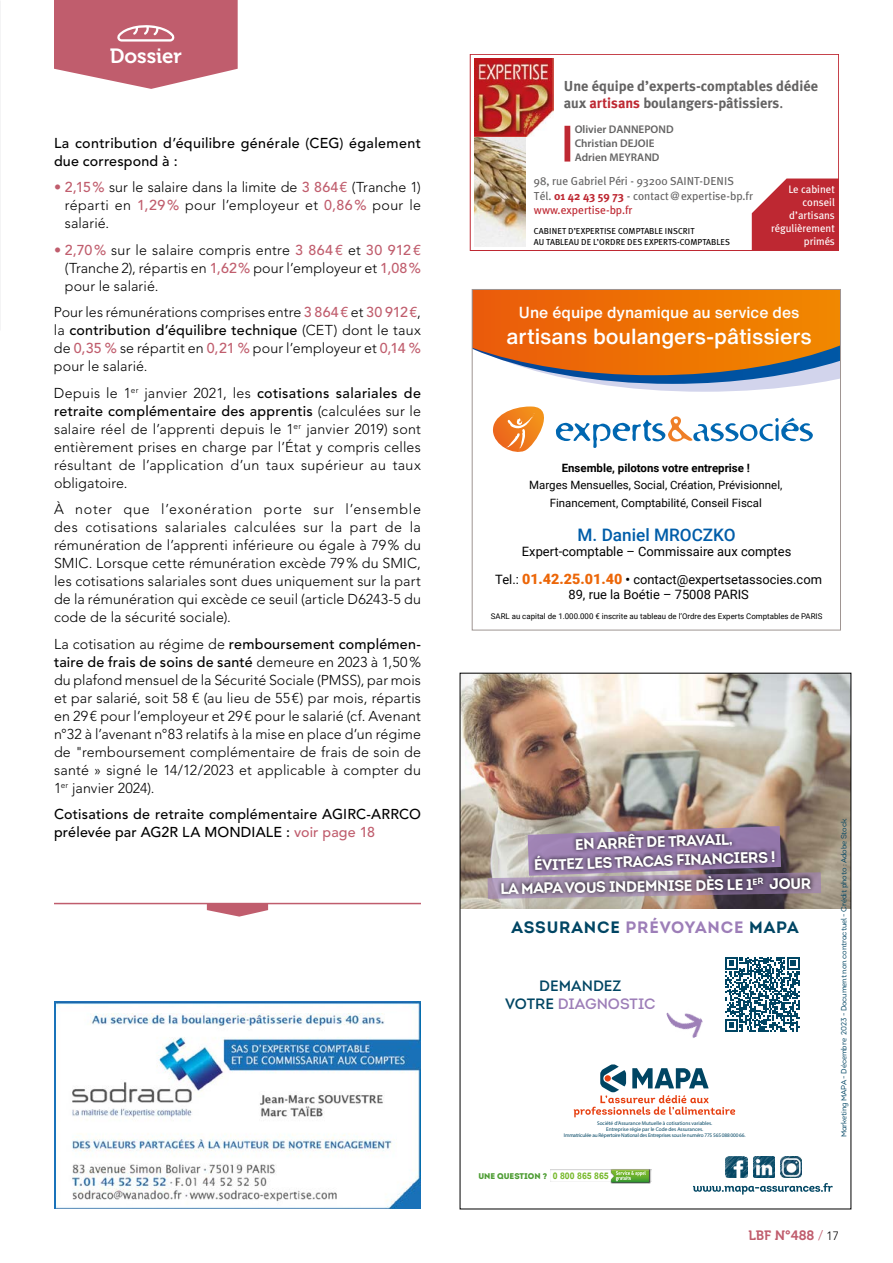
<style>
.page{position:relative;width:893px;height:1263px;background:#fff}
.page>*{position:absolute;margin:0;border:0;box-sizing:border-box;transform-origin:0 0}
.t1{font:500 21.45px "Helvetica Now Text";color:#fff}
.t2{font:20.4px "Museo 700";letter-spacing:-.005em;color:#fff}
.t3{font:500 17.25px "Roboto";color:#005da9}
.t4{font:16.5px "Intro Bold Alt";letter-spacing:.05em;color:#004563}
.t5{font:500 15.75px "Helvetica Now Text";color:#fff}
.t6{font:700 15.15px/19.2px "Intro";color:#fff;text-align:center}
.t7{font:15px/18px "Intro Regular Alt";color:#004563;text-align:center}
.t8{font:700 14.4px/17.4px "Meta Plus";color:#646363}
.t9{font:300 14.25px/18px "Avenir LT Std";letter-spacing:.01em;color:#000;text-align:justify}
.t10{font:500 14.25px/18px "Avenir LT Std";letter-spacing:.015em;color:#000}
.t11{font:13.5px "Museo 700";color:#c05d6d}
.t12{font:12.9px/27.3px "Roboto";color:#000;text-align:center}
.t13{font:11.55px/14.4px "Meta Plus";color:#646363}
.t14{font:11.4px/17.2px "Roboto";color:#000;text-align:center}
.t15{font:700 11.4px "Roboto";color:#000}
.t16{font:600 11.1px/13.8px "Myriad Pro";color:#646363}
.t17{font:10.8px/13px "Meta Plus";color:#fff;text-align:right}
.t18{font:8.7px/10.4px "Meta Plus";color:#000}
.t19{font:8.25px "Intro Black Alt";color:#4e9d34}
.t20{font:7.95px "Roboto";color:#000}
.t21{font:7.5px "Intro Book Alt";letter-spacing:-.02em;color:#004563}
.t22{font:5.4px/6.4px "Myriad Pro";letter-spacing:-.005em;color:#004563;text-align:center}
.s1{color:#c05d6d}
.s2{font-weight:500;color:#c05d6d}
.s3{font-weight:500}
.s4{color:#be2832}
.s5{font-weight:400}
.s6{font-weight:700;color:#be2832}
.s7{font-weight:900;font-size:14.25px;color:#ec6608}
.s8{font-weight:700}
.s9{color:#9d7eb8}
.s10{font-family:"Arial";font-weight:700;font-size:9.15px;color:#76b82a}
.s11{font-family:"Avenir LT Std";font-weight:300}
.s12{font-family:"Avenir LT Std";font-weight:300;font-size:12px;color:#000}
</style>
<div class="page">
<img style="left:54px;top:1002px;width:366px;height:207px">
<svg style="left:493px;top:406px;width:320px;height:46px"></svg>
<svg style="left:474px;top:291px;width:365px;height:101px;background:#d9833a"></svg>
<div style="left:472px;top:289px;width:369px;height:341px;border:1px solid #9f9592"></div>
<img style="left:462px;top:675px;width:387px;height:233px">
<img style="left:666px;top:1012px;width:37px;height:26px">
<svg style="left:488px;top:826px;width:333px;height:73px;background:#a89b94"></svg>
<div style="left:497px;top:872px;width:318px;height:26px;background:#000;opacity:.9"></div>
<div style="left:530px;top:829px;width:249px;height:45px;background:#000;opacity:.9"></div>
<img style="left:610px;top:1169px;width:40px;height:14px">
<svg style="left:611px;top:1169px;width:38px;height:13px"></svg>
<svg style="left:693px;top:1183px;width:140px;height:11px"></svg>
<img style="left:726px;top:1157px;width:21px;height:20px">
<img style="left:780px;top:1157px;width:21px;height:20px">
<img style="left:754px;top:1157px;width:20px;height:20px">
<svg style="left:725px;top:957px;width:75px;height:74px"></svg>
<svg style="left:574px;top:1064px;width:161px;height:53px"></svg>
<img style="left:0;top:0;width:1px;height:331px">
<div style="left:470px;top:54px;width:369px;height:197px;border:1px solid #be2832"></div>
<img style="left:475px;top:136px;width:51px;height:111px">
<svg style="left:752px;top:179px;width:87px;height:72px;background:#c43b45"></svg>
<div style="left:564px;top:126px;width:6px;height:36px;background:#be2832"></div>
<img style="left:474px;top:58px;width:79px;height:78px">
<hr style="left:54px;top:903px;width:367px;height:1px;background:#c05d6d">
<svg style="left:207px;top:904px;width:61px;height:12px"></svg>
<svg style="left:54px;top:0;width:184px;height:89px;background:#c87280"></svg>
<h2 class="t2" style="left:110px;top:45px;width:73px">Dossier</h2>
<p class="t10" style="left:54px;top:134px;width:368px">La contribution d’équilibre générale (CEG) également due correspond à :</p>
<p class="t9" style="left:65px;top:178px;width:358px;text-indent:-11px"><span class="s1">•</span> <span class="s2">2,15%</span> sur le salaire dans la limite de <span class="s2">3 864€</span> (Tranche 1) réparti en <span class="s2">1,29%</span> pour l’employeur et <span class="s2">0,86%</span> pour le salarié.</p>
<p class="t9" style="left:65px;top:241px;width:358px;text-indent:-11px"><span class="s1">•</span> <span class="s2">2,70%</span> sur le salaire compris entre <span class="s2">3 864 €</span> et <span class="s2">30 912 € </span>(Tranche 2), répartis en <span class="s2">1,62%</span> pour l’employeur et <span class="s2">1,08% </span>pour le salarié.</p>
<p class="t9" style="left:54px;top:303px;width:368px">Pour les rémunérations comprises entre <span class="s2">3 864€</span> et <span class="s2">30 912€</span>, la <span class="s3">contribution d’équilibre technique</span> (CET) dont le taux de <span class="s2">0,35 %</span> se répartit en <span class="s2">0,21 %</span> pour l’employeur et <span class="s2">0,14 % </span>pour le salarié.</p>
<p class="t9" style="left:54px;top:384px;width:368px">Depuis le 1<sup>er</sup> janvier 2021, les <span class="s3">cotisations salariales de retraite complémentaire des apprentis</span> (calculées sur le salaire réel de l’apprenti depuis le 1<sup>er</sup> janvier 2019) sont entièrement prises en charge par l’État y compris celles résultant de l’application d’un taux supérieur au taux obligatoire.</p>
<p class="t9" style="left:54px;top:500px;width:368px">À noter que l’exonération porte sur l’ensemble des cotisations salariales calculées sur la part de la rémunération de l’apprenti inférieure ou égale à 79% du SMIC. Lorsque cette rémunération excède 79% du SMIC, les cotisations salariales sont dues uniquement sur la part de la rémunération qui excède ce seuil (article D6243-5 du code de la sécurité sociale).</p>
<p class="t9" style="left:54px;top:635px;width:369px">La cotisation au régime de <span class="s3">remboursement complémen&shy;taire de frais de soins de santé</span> demeure en 2023 à 1,50% du plafond mensuel de la Sécurité Sociale (PMSS), par mois et par salarié, soit 58 € (au lieu de 55€) par mois, répartis en 29€ pour l’employeur et 29€ pour le salarié (cf. Avenant n°32 à l’avenant n°83 relatifs à la mise en place d’un régime de "remboursement complémentaire de frais de soin de santé » signé le 14/12/2023 et applicable à compter du 1<sup>er</sup> janvier 2024).</p>
<p class="t10" style="left:54px;top:806px;width:368px">Cotisations de retraite complémentaire AGIRC-ARRCO prélevée par AG2R LA MONDIALE : <span class="s1">voir page 18</span></p>
<p class="t8" style="left:564px;top:77px;width:256px">Une équipe d’experts-comptables dédiée aux <span class="s4">artisans</span> boulangers-pâtissiers<span class="s5">.</span></p>
<p class="t16" style="left:575px;top:122px;width:100px">Olivier DANNEPOND<br>Christian DEJOIE<br>Adrien MEYRAND</p>
<p class="t13" style="left:534px;top:174px;width:220px">98, rue Gabriel Péri - 93200 SAINT-DENIS<br>Tél. <span class="s6">01 42 43 59 73</span> - contact @ expertise-bp.fr <span class="s4">www.expertise-bp.fr</span></p>
<p class="t17" style="left:771px;top:182px;width:65px">Le cabinet conseil d’artisans régulièrement primés</p>
<p class="t18" style="left:534px;top:226px;width:197px">CABINET D’EXPERTISE COMPTABLE INSCRIT<br>AU TABLEAU DE L’ORDRE DES EXPERTS-COMPTABLES</p>
<p class="t5" style="left:519px;top:300px;width:282px">Une équipe dynamique au service des</p>
<h1 class="t1" style="left:507px;top:320px;width:307px">artisans boulangers-pâtissiers</h1>
<p class="t15" style="left:562px;top:460px;width:190px">Ensemble, pilotons votre entreprise !</p>
<p class="t14" style="left:529px;top:476px;width:255px">Marges Mensuelles, Social, Création, Prévisionnel,<br>Financement, Comptabilité, Conseil Fiscal</p>
<p class="t3" style="left:578px;top:523px;width:160px">M. Daniel MROCZKO</p>
<p class="t12" style="left:495px;top:538px;width:328px">Expert-comptable – Commissaire aux comptes<br>Tel.: <span class="s7">01.42.25.01.40</span> <span class="s8">•</span> contact@expertsetassocies.com</p>
<p class="t12" style="left:568px;top:581px;width:182px">89, rue la Boétie – 75008 PARIS</p>
<p class="t20" style="left:491px;top:610px;width:333px">SARL au capital de 1.000.000 € inscrite au tableau de l’Ordre des Experts Comptables de PARIS</p>
<p class="t6" style="left:533px;top:836px;width:243px;rotate:-2deg">EN ARRÊT DE TRAVAIL,<br>ÉVITEZ LES TRACAS FINANCIERS !</p>
<p class="t6" style="left:500px;top:879px;width:312px;rotate:-1deg">LA MAPA VOUS INDEMNISE DÈS LE 1<sup>ER</sup> JOUR</p>
<p class="t4" style="left:511px;top:917px;width:289px">ASSURANCE <span class="s9">PRÉVOYANCE</span> MAPA</p>
<p class="t7" style="left:505px;top:976px;width:152px">DEMANDEZ<br>VOTRE <span class="s9">DIAGNOSTIC</span></p>
<p class="t22" style="left:564px;top:1119px;width:183px">Société d’Assurance Mutuelle à cotisations variables.<br>Entreprise régie par le Code des Assurances.<br>Immatriculée au Répertoire National des Entreprises sous le numéro 775 565 088 000 66.</p>
<p class="t19" style="left:478px;top:1170px;width:132px">UNE QUESTION ? <span class="s10">0 800 865 865</span></p>
<p class="t21" style="left:839px;top:1137px;width:321px;rotate:-90deg">Marketing MAPA - Décembre 2023 - Document non contractuel - Crédit photo : Adobe Stock.</p>
<p class="t11" style="left:749px;top:1227px;width:92px">LBF N°488 <span class="s11">/</span> <span class="s12">17</span></p>
</div>
